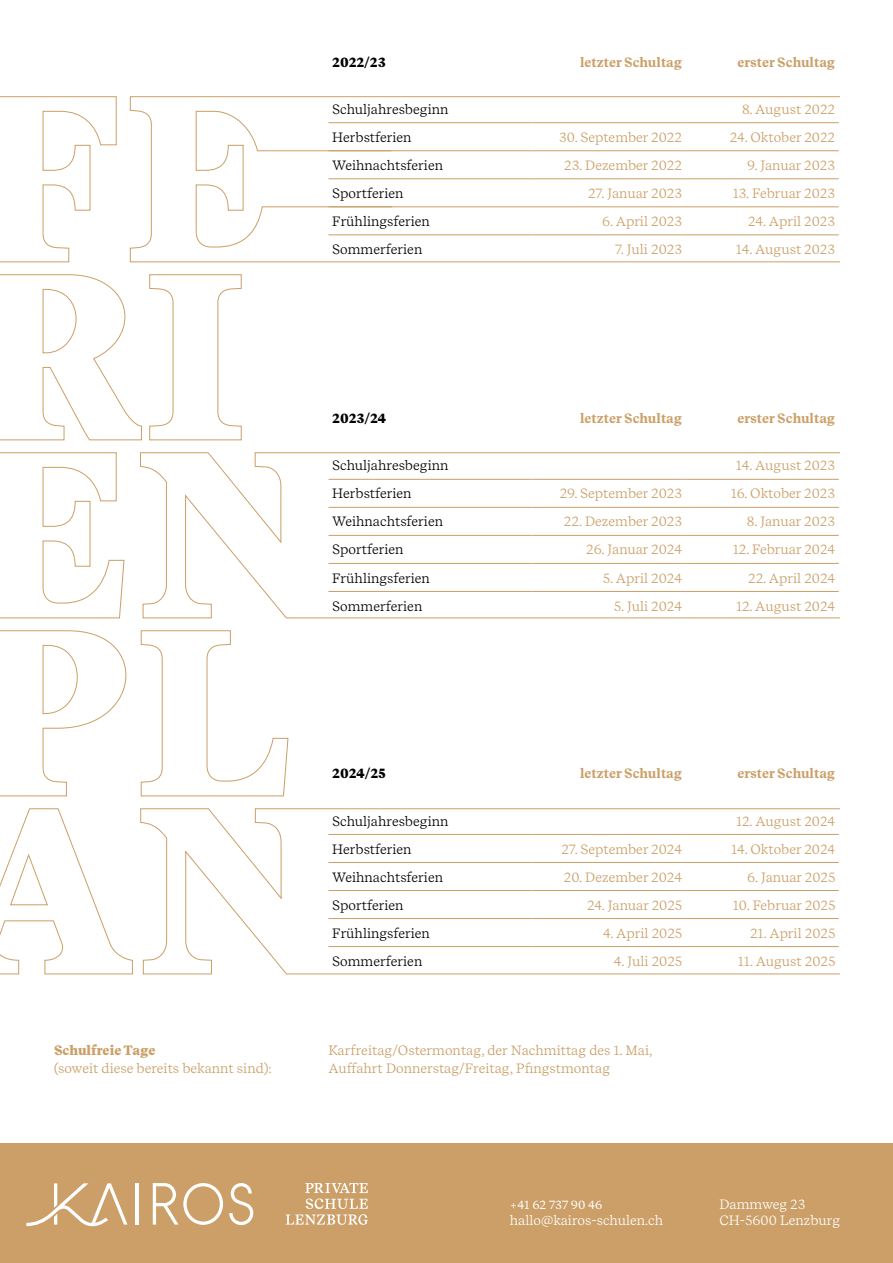
<style>
.page{position:relative;width:893px;height:1263px;background:#fff}
.page>*{position:absolute;margin:0;border:0;box-sizing:border-box;transform-origin:0 0}
.t1{font:13.5px/18px "Recife Text";color:#cb9f67}
.t2{font:13.5px "Recife Text";color:#000}
.t3{font:700 13.5px "Recife Text";color:#cb9f67}
.t4{font:13.5px/16.2px "Recife Text";color:#fff}
.t5{font:900 13.5px "Recife Text";color:#000}
.t6{font:900 13.5px "Recife Text";color:#cb9f67}
.t7{font:12px "Recife Text";color:#fff}
</style>
<div class="page">
<svg style="left:0;top:808px;width:840px;height:166px"></svg>
<svg style="left:0;top:630px;width:288px;height:166px"></svg>
<svg style="left:0;top:452px;width:840px;height:166px"></svg>
<svg style="left:0;top:274px;width:242px;height:166px"></svg>
<svg style="left:0;top:96px;width:840px;height:166px"></svg>
<div style="left:0;top:1144px;width:893px;height:119px;background:#cb9f67"></div>
<svg style="left:229px;top:1183px;width:24px;height:42px"></svg>
<hr style="left:135px;top:1183px;width:3px;height:41px;background:#fff">
<svg style="left:26px;top:1183px;width:101px;height:43px"></svg>
<svg style="left:153px;top:1183px;width:70px;height:42px"></svg>
<svg style="left:286px;top:1183px;width:82px;height:42px"></svg>
<p class="t5" style="left:332px;top:52px;width:55px">2022/23</p>
<p class="t3" style="left:580px;top:52px;width:104px">letzter Schultag</p>
<p class="t3" style="left:737px;top:52px;width:99px">erster Schultag</p>
<p class="t2" style="left:332px;top:99px;width:118px">Schuljahresbeginn</p>
<p class="t1" style="left:742px;top:100px;width:95px">8. August 2022</p>
<p class="t2" style="left:332px;top:127px;width:81px">Herbstferien</p>
<p class="t1" style="left:559px;top:128px;width:124px">30. September 2022</p>
<p class="t1" style="left:730px;top:128px;width:107px">24. Oktober 2022</p>
<p class="t2" style="left:332px;top:155px;width:112px">Weihnachtsferien</p>
<p class="t1" style="left:564px;top:156px;width:119px">23. Dezember 2022</p>
<p class="t1" style="left:747px;top:156px;width:89px">9. Januar 2023</p>
<p class="t2" style="left:332px;top:183px;width:73px">Sportferien</p>
<p class="t1" style="left:588px;top:184px;width:95px">27. Januar 2023</p>
<p class="t1" style="left:733px;top:184px;width:104px">13. Februar 2023</p>
<p class="t2" style="left:332px;top:211px;width:99px">Frühlingsferien</p>
<p class="t1" style="left:602px;top:212px;width:81px">6. April 2023</p>
<p class="t1" style="left:748px;top:212px;width:88px">24. April 2023</p>
<p class="t2" style="left:332px;top:239px;width:92px">Sommerferien</p>
<p class="t1" style="left:615px;top:240px;width:68px">7. Juli 2023</p>
<p class="t1" style="left:736px;top:240px;width:101px">14. August 2023</p>
<p class="t5" style="left:332px;top:408px;width:55px">2023/24</p>
<p class="t3" style="left:580px;top:408px;width:104px">letzter Schultag</p>
<p class="t3" style="left:737px;top:408px;width:99px">erster Schultag</p>
<p class="t2" style="left:332px;top:456px;width:118px">Schuljahresbeginn</p>
<p class="t1" style="left:736px;top:456px;width:101px">14. August 2023</p>
<p class="t2" style="left:332px;top:484px;width:81px">Herbstferien</p>
<p class="t1" style="left:560px;top:484px;width:124px">29. September 2023</p>
<p class="t1" style="left:731px;top:484px;width:106px">16. Oktober 2023</p>
<p class="t2" style="left:332px;top:512px;width:112px">Weihnachtsferien</p>
<p class="t1" style="left:564px;top:512px;width:120px">22. Dezember 2023</p>
<p class="t1" style="left:747px;top:512px;width:90px">8. Januar 2023</p>
<p class="t2" style="left:332px;top:540px;width:73px">Sportferien</p>
<p class="t1" style="left:586px;top:541px;width:97px">26. Januar 2024</p>
<p class="t1" style="left:733px;top:541px;width:104px">12. Februar 2024</p>
<p class="t2" style="left:332px;top:568px;width:99px">Frühlingsferien</p>
<p class="t1" style="left:603px;top:569px;width:81px">5. April 2024</p>
<p class="t1" style="left:748px;top:569px;width:88px">22. April 2024</p>
<p class="t2" style="left:332px;top:596px;width:92px">Sommerferien</p>
<p class="t1" style="left:614px;top:597px;width:70px">5. Juli 2024</p>
<p class="t1" style="left:736px;top:597px;width:101px">12. August 2024</p>
<p class="t6" style="left:54px;top:1040px;width:103px">Schulfreie Tage</p>
<p class="t1" style="left:54px;top:1059px;width:219px">(soweit diese bereits bekannt sind):</p>
<p class="t5" style="left:332px;top:763px;width:55px">2024/25</p>
<p class="t3" style="left:580px;top:764px;width:104px">letzter Schultag</p>
<p class="t3" style="left:737px;top:764px;width:99px">erster Schultag</p>
<p class="t2" style="left:332px;top:811px;width:118px">Schuljahresbeginn</p>
<p class="t1" style="left:736px;top:812px;width:101px">12. August 2024</p>
<p class="t2" style="left:332px;top:839px;width:81px">Herbstferien</p>
<p class="t1" style="left:561px;top:840px;width:122px">27. September 2024</p>
<p class="t1" style="left:731px;top:840px;width:105px">14. Oktober 2024</p>
<p class="t2" style="left:332px;top:867px;width:112px">Weihnachtsferien</p>
<p class="t1" style="left:564px;top:868px;width:120px">20. Dezember 2024</p>
<p class="t1" style="left:747px;top:868px;width:90px">6. Januar 2025</p>
<p class="t2" style="left:332px;top:895px;width:73px">Sportferien</p>
<p class="t1" style="left:587px;top:896px;width:97px">24. Januar 2025</p>
<p class="t1" style="left:733px;top:896px;width:104px">10. Februar 2025</p>
<p class="t2" style="left:332px;top:923px;width:99px">Frühlingsferien</p>
<p class="t1" style="left:603px;top:924px;width:81px">4. April 2025</p>
<p class="t1" style="left:750px;top:924px;width:87px">21. April 2025</p>
<p class="t2" style="left:332px;top:951px;width:92px">Sommerferien</p>
<p class="t1" style="left:614px;top:952px;width:70px">4. Juli 2025</p>
<p class="t1" style="left:738px;top:952px;width:99px">11. August 2025</p>
<p class="t1" style="left:328px;top:1041px;width:326px">Karfreitag/Ostermontag, der Nachmittag des 1. Mai,<br>Auffahrt Donnerstag/Freitag, Pfingstmontag</p>
<p class="t7" style="left:510px;top:1196px;width:94px">+41 62 737 90 46</p>
<p class="t4" style="left:510px;top:1212px;width:155px">hallo@kairos-schulen.ch</p>
<p class="t4" style="left:719px;top:1196px;width:123px">Dammweg 23<br>CH-5600 Lenzburg</p>
</div>
